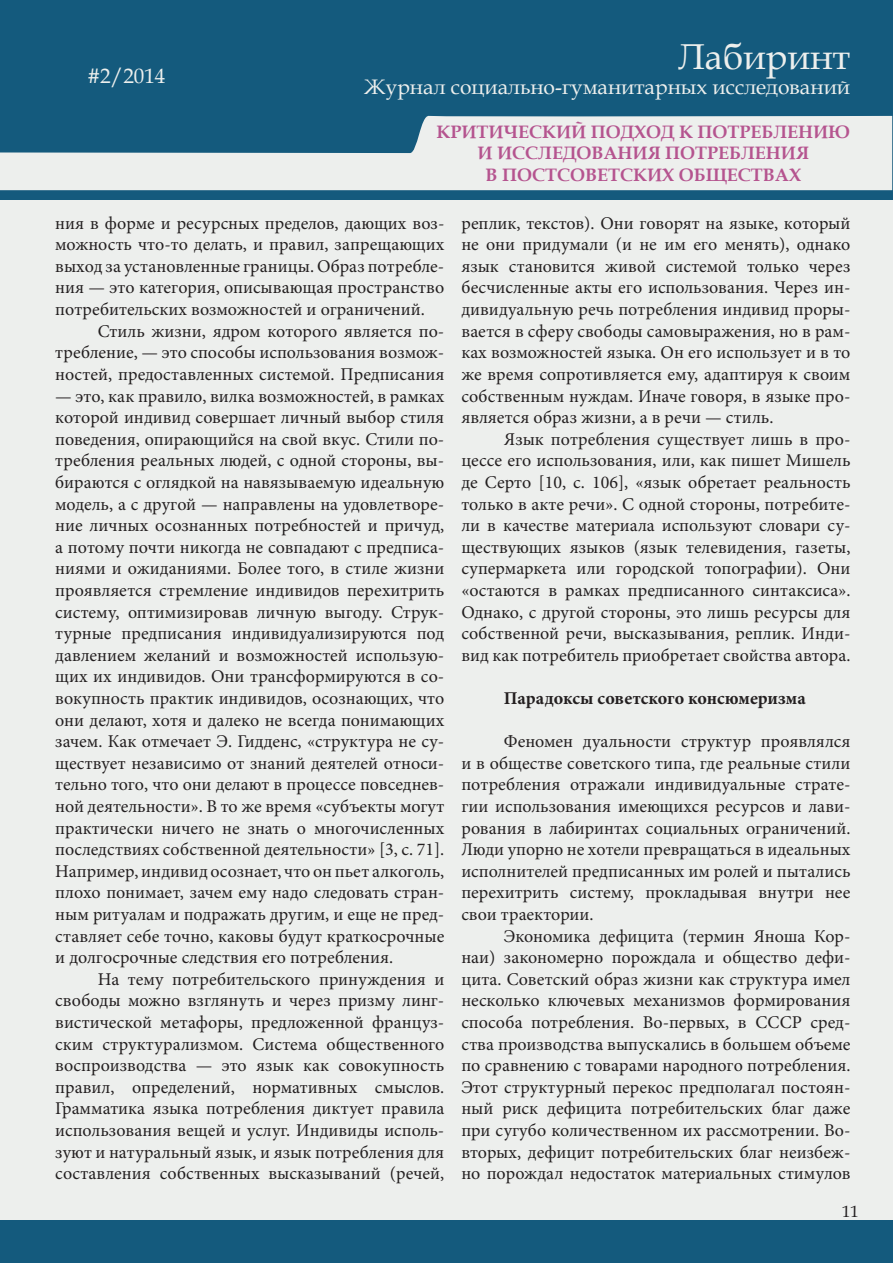
<style>
.page{position:relative;width:893px;height:1263px;background:#fff}
.page>*{position:absolute;margin:0;border:0;box-sizing:border-box;transform-origin:0 0}
.t1{font:36px "Book Antiqua";color:#edefed}
.t2{font:21px "Book Antiqua";color:#edefed}
.t3{font:18px/21.6px "Minion Pro";color:#231f20;text-align:justify}
.t4{font:700 18px/21.6px "Book Antiqua";color:#b5548f;text-align:center}
.t5{font:700 18px "Minion Pro";color:#231f20}
.t6{font:16.5px "Book Antiqua";color:#231f20}
</style>
<div class="page">
<div style="left:0;top:1px;width:892px;height:1261px;background:#145a7d"></div>
<hr style="left:0;top:200px;width:1px;height:1020px;background:#edefed">
<div style="left:1px;top:200px;width:891px;height:1020px;background:#edefed"></div>
<svg style="left:0;top:115px;width:892px;height:75px;fill:#edefed"></svg>
<p class="t2" style="left:87px;top:61px;width:79px">#2/2014</p>
<p class="t2" style="left:100px;top:61px;width:12px">1</p>
<h1 class="t1" style="left:678px;top:31px;width:173px">Лабиринт</h1>
<p class="t2" style="left:364px;top:72px;width:487px">Журнал социально-гуманитарных исследований</p>
<p class="t4" style="left:436px;top:121px;width:415px">КРИТИЧЕСКИЙ ПОДХОД К ПОТРЕБЛЕНИЮ<br>И ИССЛЕДОВАНИЯ ПОТРЕБЛЕНИЯ<br>В ПОСТСОВЕТСКИХ ОБЩЕСТВАХ</p>
<p class="t3" style="left:55px;top:212px;width:391px">ния в форме и ресурсных пределов, дающих воз&shy;можность что-то делать, и правил, запрещающих выход за установленные границы. Образ потребле&shy;ния — это категория, описывающая пространство потребительских возможностей и ограничений.</p>
<p class="t3" style="left:55px;top:320px;width:391px;text-indent:43px">Стиль жизни, ядром которого является по&shy;требление, — это способы использования возмож&shy;ностей, предоставленных системой. Предписания</p>
<p class="t3" style="left:55px;top:385px;width:391px">— это, как правило, вилка возможностей, в рамках которой индивид совершает личный выбор стиля поведения, опирающийся на свой вкус. Стили по&shy;требления реальных людей, с одной стороны, вы&shy;бираются с оглядкой на навязываемую идеальную модель, а с другой — направлены на удовлетворе&shy;ние личных осознанных потребностей и причуд, а потому почти никогда не совпадают с предписа&shy;ниями и ожиданиями. Более того, в стиле жизни проявляется стремление индивидов перехитрить систему, оптимизировав личную выгоду. Струк&shy;турные предписания индивидуализируются под давлением желаний и возможностей использую&shy;щих их индивидов. Они трансформируются в со&shy;вокупность практик индивидов, осознающих, что они делают, хотя и далеко не всегда понимающих зачем. Как отмечает Э. Гидденс, «структура не су&shy;ществует независимо от знаний деятелей относи&shy;тельно того, что они делают в процессе повседнев&shy;ной деятельности». В то же время «субъекты могут практически ничего не знать о многочисленных последствиях собственной деятельности» [3, c. 71].<br>Например, индивид осознает, что он пьет алкоголь, плохо понимает, зачем ему надо следовать стран&shy;ным ритуалам и подражать другим, и еще не пред&shy;ставляет себе точно, каковы будут краткосрочные и долгосрочные следствия его потребления.</p>
<p class="t3" style="left:55px;top:968px;width:391px;text-indent:43px">На тему потребительского принуждения и свободы можно взглянуть и через призму линг&shy;вистической метафоры, предложенной француз&shy;ским структурализмом. Система общественного воспроизводства — это язык как совокупность правил, определений, нормативных смыслов.<br>Грамматика языка потребления диктует правила использования вещей и услуг. Индивиды исполь&shy;зуют и натуральный язык, и язык потребления для составления собственных высказываний (речей,</p>
<p class="t3" style="left:461px;top:212px;width:391px">реплик, текстов). Они говорят на языке, который не они придумали (и не им его менять), однако язык становится живой системой только через бесчисленные акты его использования. Через ин&shy;дивидуальную речь потребления индивид проры&shy;вается в сферу свободы самовыражения, но в рам&shy;ках возможностей языка. Он его использует и в то же время сопротивляется ему, адаптируя к своим собственным нуждам. Иначе говоря, в языке про&shy;является образ жизни, а в речи — стиль.</p>
<p class="t3" style="left:461px;top:428px;width:391px;text-indent:43px">Язык потребления существует лишь в про&shy;цессе его использования, или, как пишет Мишель де Серто [10, c. 106], «язык обретает реальность только в акте речи». С одной стороны, потребите&shy;ли в качестве материала используют словари су&shy;ществующих языков (язык телевидения, газеты, супермаркета или городской топографии). Они «остаются в рамках предписанного синтаксиса».<br>Однако, с другой стороны, это лишь ресурсы для собственной речи, высказывания, реплик. Инди&shy;вид как потребитель приобретает свойства автора.</p>
<p class="t5" style="left:504px;top:685px;width:303px">Парадоксы советского консюмеризма</p>
<p class="t3" style="left:461px;top:731px;width:391px;text-indent:43px">Феномен дуальности структур проявлялся и в обществе советского типа, где реальные стили потребления отражали индивидуальные страте&shy;гии использования имеющихся ресурсов и лави&shy;рования в лабиринтах социальных ограничений.<br>Люди упорно не хотели превращаться в идеальных исполнителей предписанных им ролей и пытались перехитрить систему, прокладывая внутри нее свои траектории.</p>
<p class="t3" style="left:461px;top:925px;width:391px;text-indent:43px">Экономика дефицита (термин Яноша Кор&shy;наи) закономерно порождала и общество дефи&shy;цита. Советский образ жизни как структура имел несколько ключевых механизмов формирования способа потребления. Во-первых, в СССР сред&shy;ства производства выпускались в большем объеме по сравнению с товарами народного потребления.<br>Этот структурный перекос предполагал постоян&shy;ный риск дефицита потребительских благ даже при сугубо количественном их рассмотрении. Во&shy;вторых, дефицит потребительских благ неизбеж&shy;но порождал недостаток материальных стимулов</p>
<p class="t6" style="left:842px;top:1200px;width:18px">11</p>
</div>
